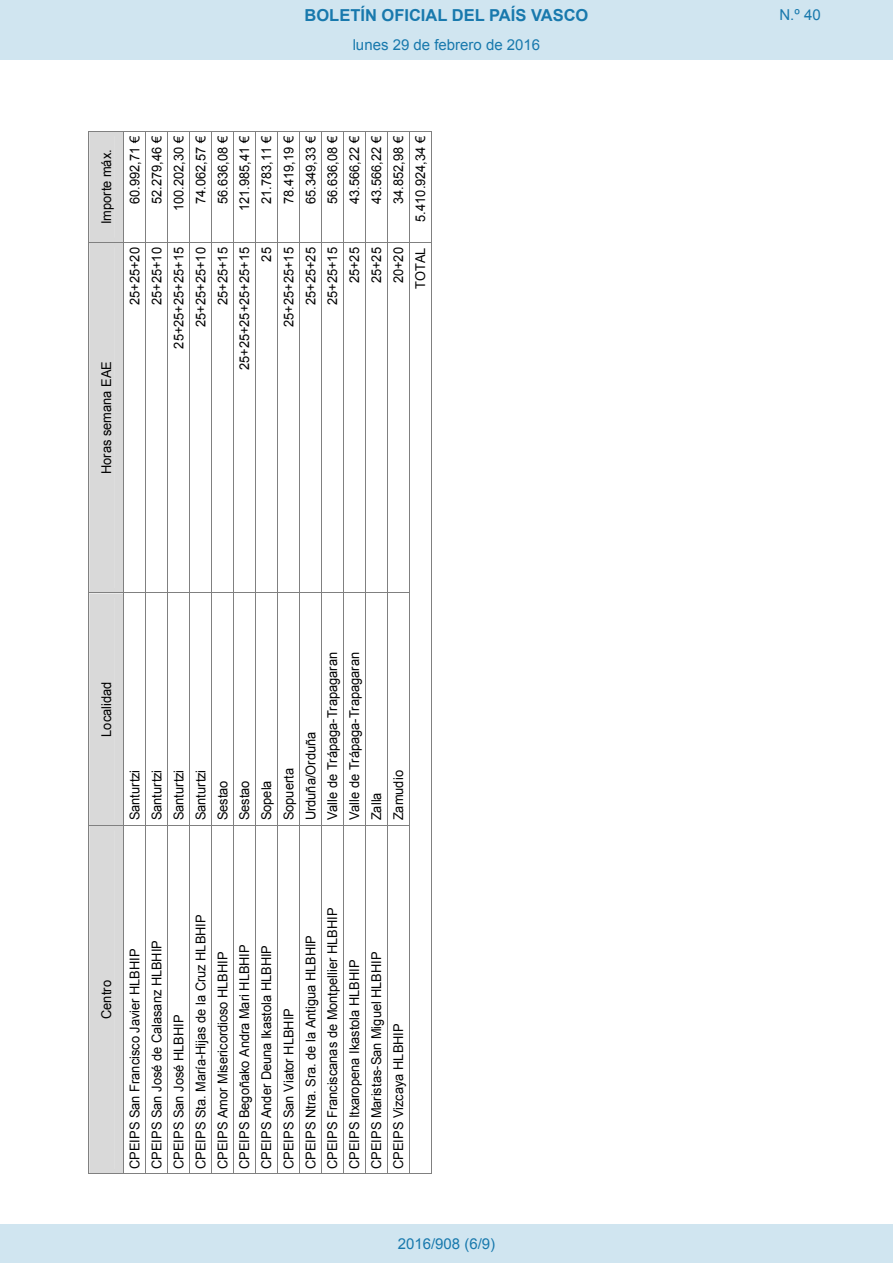
<style>
.page{position:relative;width:893px;height:1263px;background:#fff}
.page>*{position:absolute;margin:0;border:0;box-sizing:border-box;transform-origin:0 0}
.t1{font:700 16.5px "Arial";color:#1879ad}
.Paginacion_Centro{font:15px "Arial";color:#1879ad}
.t2{font:13.5px "Arial";letter-spacing:.005em;color:#000;scale:.95 1}
</style>
<div class="page">
<svg style="left:89px;top:131px;width:343px;height:1043px"></svg>
<div style="left:0;top:0;width:893px;height:60px;background:#d0e5f0"></div>
<div style="left:0;top:1225px;width:893px;height:38px;background:#d0e5f0"></div>
<p class="t1" style="left:305px;top:4px;width:285px">BOLETÍN OFICIAL DEL PAÍS VASCO</p>
<p class="Paginacion_Centro" style="left:779px;top:5px;width:43px">N.º 40</p>
<p class="Paginacion_Centro" style="left:353px;top:35px;width:189px">lunes 29 de febrero de 2016</p>
<p class="t2" style="left:97px;top:224px;width:80px;rotate:-90deg">Importe máx.</p>
<p class="t2" style="left:97px;top:474px;width:120px;rotate:-90deg">Horas semana EAE</p>
<p class="t2" style="left:126px;top:204px;width:73px;rotate:-90deg">60.992,71 €</p>
<p class="t2" style="left:148px;top:204px;width:73px;rotate:-90deg">52.279,46 €</p>
<p class="t2" style="left:170px;top:211px;width:81px;rotate:-90deg">100.202,30 €</p>
<p class="t2" style="left:192px;top:204px;width:73px;rotate:-90deg">74.062,57 €</p>
<p class="t2" style="left:214px;top:204px;width:73px;rotate:-90deg">56.636,08 €</p>
<p class="t2" style="left:236px;top:211px;width:81px;rotate:-90deg">121.985,41 €</p>
<p class="t2" style="left:258px;top:204px;width:73px;rotate:-90deg">21.783,11 €</p>
<p class="t2" style="left:280px;top:204px;width:73px;rotate:-90deg">78.419,19 €</p>
<p class="t2" style="left:302px;top:204px;width:73px;rotate:-90deg">65.349,33 €</p>
<p class="t2" style="left:324px;top:204px;width:73px;rotate:-90deg">56.636,08 €</p>
<p class="t2" style="left:346px;top:204px;width:73px;rotate:-90deg">43.566,22 €</p>
<p class="t2" style="left:368px;top:204px;width:73px;rotate:-90deg">43.566,22 €</p>
<p class="t2" style="left:390px;top:204px;width:73px;rotate:-90deg">34.852,98 €</p>
<p class="t2" style="left:412px;top:222px;width:92px;rotate:-90deg">5.410.924,34 €</p>
<p class="t2" style="left:126px;top:305px;width:62px;rotate:-90deg">25+25+20</p>
<p class="t2" style="left:148px;top:305px;width:62px;rotate:-90deg">25+25+10</p>
<p class="t2" style="left:170px;top:349px;width:108px;rotate:-90deg">25+25+25+25+15</p>
<p class="t2" style="left:192px;top:327px;width:85px;rotate:-90deg">25+25+25+10</p>
<p class="t2" style="left:214px;top:305px;width:62px;rotate:-90deg">25+25+15</p>
<p class="t2" style="left:236px;top:370px;width:131px;rotate:-90deg">25+25+25+25+25+15</p>
<p class="t2" style="left:258px;top:262px;width:17px;rotate:-90deg">25</p>
<p class="t2" style="left:280px;top:327px;width:85px;rotate:-90deg">25+25+25+15</p>
<p class="t2" style="left:302px;top:305px;width:62px;rotate:-90deg">25+25+25</p>
<p class="t2" style="left:324px;top:305px;width:62px;rotate:-90deg">25+25+15</p>
<p class="t2" style="left:346px;top:283px;width:40px;rotate:-90deg">25+25</p>
<p class="t2" style="left:368px;top:283px;width:40px;rotate:-90deg">25+25</p>
<p class="t2" style="left:390px;top:283px;width:40px;rotate:-90deg">20+20</p>
<p class="t2" style="left:412px;top:289px;width:45px;rotate:-90deg">TOTAL</p>
<p class="t2" style="left:97px;top:737px;width:59px;rotate:-90deg">Localidad</p>
<p class="t2" style="left:126px;top:820px;width:55px;rotate:-90deg">Santurtzi</p>
<p class="t2" style="left:148px;top:820px;width:55px;rotate:-90deg">Santurtzi</p>
<p class="t2" style="left:170px;top:820px;width:55px;rotate:-90deg">Santurtzi</p>
<p class="t2" style="left:192px;top:820px;width:55px;rotate:-90deg">Santurtzi</p>
<p class="t2" style="left:214px;top:820px;width:44px;rotate:-90deg">Sestao</p>
<p class="t2" style="left:236px;top:820px;width:44px;rotate:-90deg">Sestao</p>
<p class="t2" style="left:258px;top:820px;width:44px;rotate:-90deg">Sopela</p>
<p class="t2" style="left:280px;top:820px;width:56px;rotate:-90deg">Sopuerta</p>
<p class="t2" style="left:302px;top:820px;width:95px;rotate:-90deg">Urduña/Orduña</p>
<p class="t2" style="left:324px;top:820px;width:179px;rotate:-90deg">Valle de Trápaga-Trapagaran</p>
<p class="t2" style="left:346px;top:820px;width:179px;rotate:-90deg">Valle de Trápaga-Trapagaran</p>
<p class="t2" style="left:368px;top:820px;width:31px;rotate:-90deg">Zalla</p>
<p class="t2" style="left:390px;top:820px;width:54px;rotate:-90deg">Zamudio</p>
<p class="t2" style="left:97px;top:1019px;width:42px;rotate:-90deg">Centro</p>
<p class="t2" style="left:126px;top:1169px;width:233px;rotate:-90deg">CPEIPS San Francisco Javier HLBHIP</p>
<p class="t2" style="left:148px;top:1169px;width:242px;rotate:-90deg">CPEIPS San José de Calasanz HLBHIP</p>
<p class="t2" style="left:170px;top:1169px;width:164px;rotate:-90deg">CPEIPS San José HLBHIP</p>
<p class="t2" style="left:192px;top:1169px;width:269px;rotate:-90deg">CPEIPS Sta. María-Hijas de la Cruz HLBHIP</p>
<p class="t2" style="left:214px;top:1169px;width:230px;rotate:-90deg">CPEIPS Amor Misericordioso HLBHIP</p>
<p class="t2" style="left:236px;top:1169px;width:238px;rotate:-90deg">CPEIPS Begoñako Andra Mari HLBHIP</p>
<p class="t2" style="left:258px;top:1169px;width:237px;rotate:-90deg">CPEIPS Ander Deuna Ikastola HLBHIP</p>
<p class="t2" style="left:280px;top:1169px;width:171px;rotate:-90deg">CPEIPS San Viator HLBHIP</p>
<p class="t2" style="left:302px;top:1169px;width:248px;rotate:-90deg">CPEIPS Ntra. Sra. de la Antigua HLBHIP</p>
<p class="t2" style="left:324px;top:1169px;width:276px;rotate:-90deg">CPEIPS Franciscanas de Montpellier HLBHIP</p>
<p class="t2" style="left:346px;top:1169px;width:221px;rotate:-90deg">CPEIPS Itxaropena Ikastola HLBHIP</p>
<p class="t2" style="left:368px;top:1169px;width:230px;rotate:-90deg">CPEIPS Maristas-San Miguel HLBHIP</p>
<p class="t2" style="left:390px;top:1169px;width:155px;rotate:-90deg">CPEIPS Vizcaya HLBHIP</p>
<p class="Paginacion_Centro" style="left:398px;top:1234px;width:99px">2016/908 (6/9)</p>
</div>
